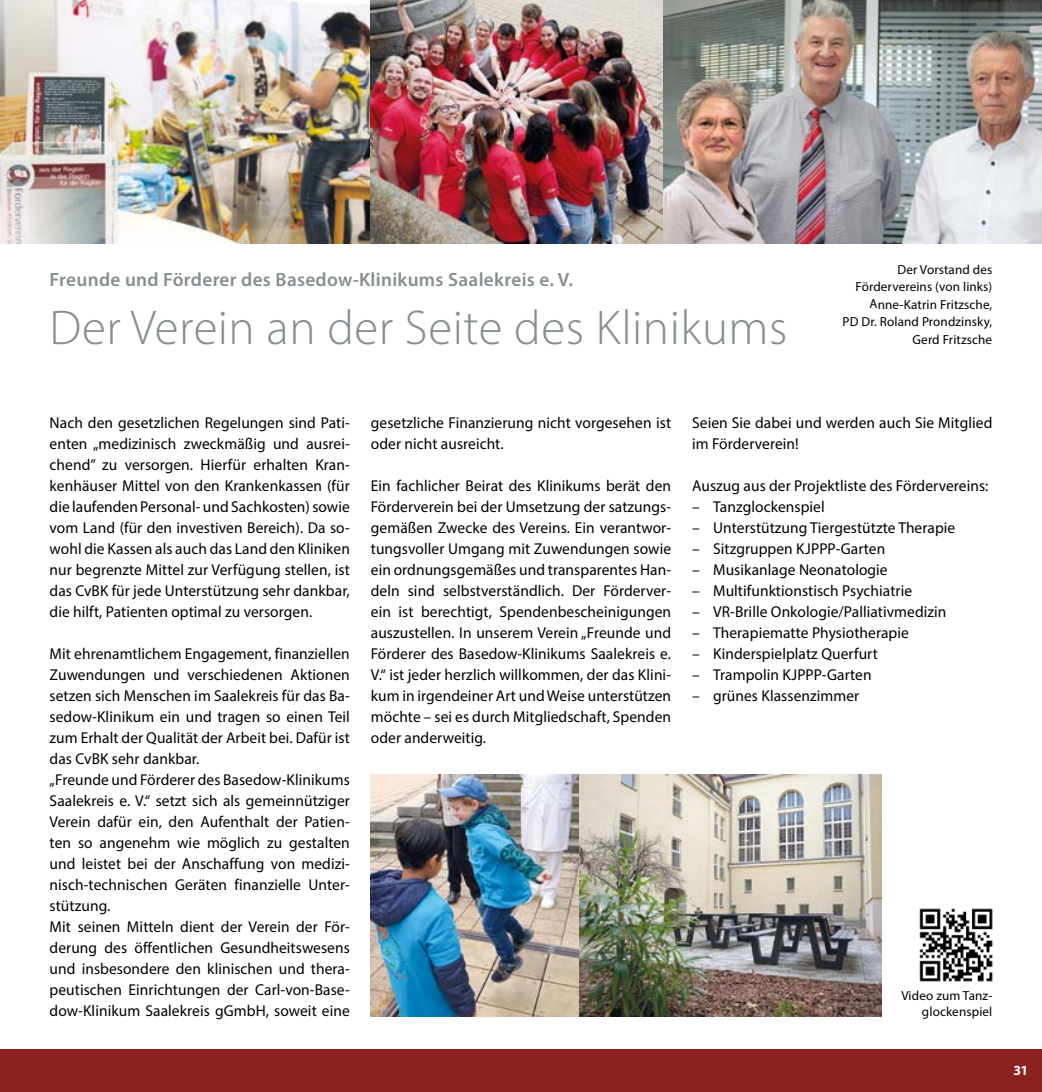
<style>
.page{position:relative;width:1042px;height:1092px;background:#fff}
.page>*{position:absolute;margin:0;border:0;box-sizing:border-box;transform-origin:0 0}
.t1{font:300 49px "Myriad Pro";letter-spacing:.01em;color:#878e91}
.t2{font:600 19.25px "Myriad Pro";letter-spacing:.015em;color:#878e91}
.t3{font:15.75px/21px "Myriad Pro";letter-spacing:.005em;color:#000}
.t4{font:700 14px "Myriad Pro";color:#fff}
.t5{font:13.12px/17.5px "Myriad Pro";letter-spacing:.005em;color:#000;text-align:right}
</style>
<div class="page">
<div style="left:0;top:1049px;width:1042px;height:42px;background:#8b221f"></div>
<img style="left:662px;top:0;width:380px;height:243px">
<img style="left:0;top:0;width:371px;height:243px">
<img style="left:371px;top:0;width:291px;height:243px">
<img style="left:919px;top:908px;width:73px;height:74px">
<img style="left:371px;top:774px;width:208px;height:242px">
<img style="left:579px;top:774px;width:303px;height:242px">
<p class="t2" style="left:50px;top:268px;width:525px">Freunde und Förderer des Basedow-Klinikums Saalekreis e. V.</p>
<h1 class="t1" style="left:50px;top:298px;width:739px">Der Verein an der Seite des Klinikums</h1>
<p class="t5" style="left:842px;top:260px;width:151px">Der Vorstand des<br>Fördervereins (von links)<br>Anne-Katrin Fritzsche,<br>PD Dr. Roland Prondzinsky,<br>Gerd Fritzsche</p>
<p class="t3" style="left:50px;top:412px;width:302px;text-align:justify">Nach den gesetzlichen Regelungen sind Pati&shy;enten „medizinisch zweckmäßig und ausrei&shy;chend” zu versorgen. Hierfür erhalten Kran&shy;kenhäuser Mittel von den Krankenkassen (für die laufenden Personal- und Sachkosten) sowie vom Land (für den investiven Bereich). Da so&shy;wohl die Kassen als auch das Land den Kliniken nur begrenzte Mittel zur Verfügung stellen, ist das CvBK für jede Unterstützung sehr dankbar, die hilft, Patienten optimal zu versorgen.</p>
<p class="t3" style="left:50px;top:643px;width:302px">Mit ehrenamtlichem Engagement, finanziellen Zuwendungen und verschiedenen Aktionen setzen sich Menschen im Saalekreis für das Ba&shy;sedow-Klinikum ein und tragen so einen Teil zum Erhalt der Qualität der Arbeit bei. Dafür ist das CvBK sehr dankbar.<br>„Freunde und Förderer des Basedow-Klinikums Saalekreis e. V.“ setzt sich als gemeinnütziger Verein dafür ein, den Aufenthalt der Patien&shy;ten so angenehm wie möglich zu gestalten und leistet bei der Anschaffung von medizi&shy;nisch-technischen Geräten finanzielle Unter&shy;stützung.<br>Mit seinen Mitteln dient der Verein der För&shy;derung des öffentlichen Gesundheitswesens und insbesondere den klinischen und thera&shy;peutischen Einrichtungen der Carl-von-Base&shy;dow-Klinikum Saalekreis gGmbH, soweit eine</p>
<p class="t3" style="left:371px;top:412px;width:302px">gesetzliche Finanzierung nicht vorgesehen ist oder nicht ausreicht.</p>
<p class="t3" style="left:371px;top:475px;width:302px;text-align:justify">Ein fachlicher Beirat des Klinikums berät den Förderverein bei der Umsetzung der satzungs&shy;gemäßen Zwecke des Vereins. Ein verantwor&shy;tungsvoller Umgang mit Zuwendungen sowie ein ordnungsgemäßes und transparentes Han&shy;deln sind selbstverständlich. Der Förderver&shy;ein ist berechtigt, Spendenbescheinigungen auszustellen. In unserem Verein „Freunde und Förderer des Basedow-Klinikums Saalekreis e.<br>V.“ ist jeder herzlich willkommen, der das Klini&shy;kum in irgendeiner Art und Weise unterstützen möchte – sei es durch Mitgliedschaft, Spenden oder anderweitig.</p>
<p class="t3" style="left:692px;top:412px;width:302px">Seien Sie dabei und werden auch Sie Mitglied im Förderverein!</p>
<p class="t3" style="left:692px;top:475px;width:298px">Auszug aus der Projektliste des Fördervereins:</p>
<p class="t3" style="left:692px;top:496px;width:134px">– Tanzglockenspiel</p>
<p class="t3" style="left:692px;top:517px;width:265px">– Unterstützung Tiergestützte Therapie</p>
<p class="t3" style="left:692px;top:538px;width:195px">– Sitzgruppen KJPPP-Garten</p>
<p class="t3" style="left:692px;top:559px;width:197px">– Musikanlage Neonatologie</p>
<p class="t3" style="left:692px;top:580px;width:222px">– Multifunktionstisch Psychiatrie</p>
<p class="t3" style="left:692px;top:601px;width:256px">– VR-Brille Onkologie/Palliativmedizin</p>
<p class="t3" style="left:692px;top:622px;width:218px">– Therapiematte Physiotherapie</p>
<p class="t3" style="left:692px;top:643px;width:187px">– Kinderspielplatz Querfurt</p>
<p class="t3" style="left:692px;top:664px;width:181px">– Trampolin KJPPP-Garten</p>
<p class="t3" style="left:692px;top:685px;width:169px">– grünes Klassenzimmer</p>
<p class="t5" style="left:901px;top:987px;width:92px;line-height:15.8px">Video zum Tanz&shy;glockenspiel</p>
<p class="t4" style="left:1013px;top:1061px;width:16px">31</p>
</div>
